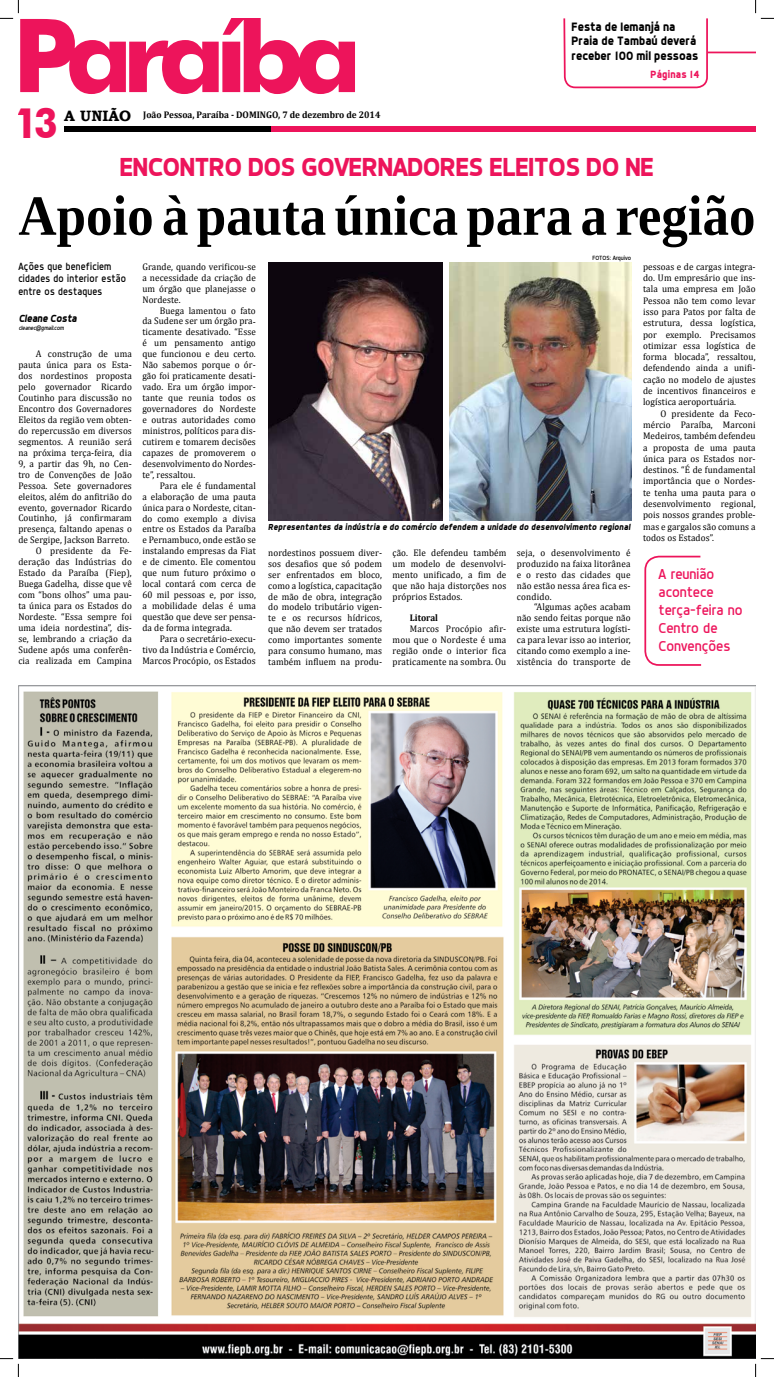
<style>
.page{position:relative;width:774px;height:1377px;background:#fff}
.page>*{position:absolute;margin:0;border:0;box-sizing:border-box;transform-origin:0 0}
.t1{font:700 56.88px "Liberation Serif";color:#000;scale:.93 1}
.t2{font:700 42px "Futura BT";color:#ed145b;scale:.9 1}
.t3{font:700 26.25px "Dyno";letter-spacing:-.03em;color:#ed145b}
.t4{font:14.53px/18.1px "Dyno";color:#ed145b}
.t5{font:700 12.25px/14.7px "Dyno";color:#000;scale:.95 1}
.t6{font:10.5px/12.6px "Dyno";letter-spacing:.03em;color:#000;scale:.93 1}
.t7{font:italic 700 10.5px "Dyno";letter-spacing:-.01em;color:#000;scale:.95 1}
.t8{font:700 10.5px "Dyno";letter-spacing:.02em;color:#ed145b;scale:.95 1}
.t9{font:9.62px/10.9px "Cambria";letter-spacing:.01em;color:#000;text-align:justify;scale:.95 1}
.t10{font:700 9.62px "Cambria";color:#000;scale:.95 1}
.t11{font:italic 700 8.75px "Dyno";letter-spacing:.02em;color:#000;scale:.95 1}
.t12{font:italic 6.12px "Dyno";letter-spacing:-.01em;color:#000;scale:.95 1}
.t13{font:6.12px "Dyno";color:#000}
.s1{font-family:"Bookman Old Style";font-size:14.96px}
</style>
<div class="page">
<div style="left:64px;top:126px;width:207px;height:5px;background:#000"></div>
<div style="left:271px;top:126px;width:484px;height:5px;background:#ed145b"></div>
<svg style="left:562px;top:18px;width:146px;height:470px"></svg>
<hr style="left:707px;top:52px;width:48px;height:1px;background:#ed145b">
<img style="left:268px;top:262px;width:175px;height:259px">
<img style="left:449px;top:262px;width:182px;height:259px">
<svg style="left:644px;top:555px;width:58px;height:111px"></svg>
<img style="left:18px;top:685px;width:737px;height:673px">
<svg style="left:0;top:0;width:355px;height:94px"></svg>
<svg style="left:0;top:1357px;width:19px;height:19px"></svg>
<svg style="left:755px;top:0;width:18px;height:19px"></svg>
<svg style="left:754px;top:1357px;width:19px;height:19px"></svg>
<p class="t5" style="left:571px;top:19px;width:135px">Festa de Iemanjá na<br>Praia de Tambaú deverá receber 100 mil pessoas</p>
<p class="t8" style="left:650px;top:68px;width:53px">Páginas 14</p>
<h2 class="t2" style="left:15px;top:97px;width:49px">13</h2>
<p class="t10" style="left:64px;top:108px;width:334px"><span class="s1">A UNIÃO</span> João Pessoa, Paraíba - DOMINGO, 7 de dezembro de 2014</p>
<h3 class="t3" style="left:119px;top:151px;width:536px">ENCONTRO DOS GOVERNADORES ELEITOS DO NE</h3>
<h1 class="t1" style="left:18px;top:177px;width:793px">Apoio à pauta única para a região</h1>
<p class="t6" style="left:18px;top:260px;width:117px">Ações que beneficiem cidades do interior estão entre os destaques</p>
<p class="t7" style="left:19px;top:312px;width:63px">Cleane Costa</p>
<p class="t12" style="left:19px;top:324px;width:49px">cleanec@gmail.com</p>
<p class="t9" style="left:18px;top:348px;width:121px;text-align:right">A construção de uma pauta única para os Esta&shy;dos nordestinos proposta pelo governador Ricardo<br>Coutinho para discussão no<br>Encontro dos Governadores<br>Eleitos da região vem obten&shy;do repercussão em diversos segmentos. A reunião será na próxima terça-feira, dia<br>9, a partir das 9h, no Cen&shy;tro de Convenções de João<br>Pessoa. Sete governadores eleitos, além do anfitrião do evento, governador Ricardo<br>Coutinho, já confirmaram presença, faltando apenas o de Sergipe, Jackson Barreto.<br>O presidente da Fe&shy;deração das Indústrias do<br>Estado da Paraíba (Fiep),<br>Buega Gadelha, disse que vê com “bons olhos” uma pau&shy;ta única para os Estados do<br>Nordeste. “Essa sempre foi uma ideia nordestina”, dis&shy;se, lembrando a criação da<br>Sudene após uma conferên&shy;cia realizada em Campina</p>
<p class="t9" style="left:142px;top:261px;width:121px">Grande, quando verificou-se a necessidade da criação de um órgão que planejasse o Nordeste.</p>
<p class="t9" style="left:142px;top:305px;width:121px;text-indent:17px">Buega lamentou o fato da Sudene ser um órgão pra&shy;ticamente desativado. “Esse é um pensamento antigo que funcionou e deu certo.<br>Não sabemos porque o ór&shy;gão foi praticamente desati&shy;vado. Era um órgão impor&shy;tante que reunia todos os governadores do Nordeste e outras autoridades como ministros, políticos para dis&shy;cutirem e tomarem decisões capazes de promoverem o desenvolvimento do Nordes&shy;te”, ressaltou.</p>
<p class="t9" style="left:142px;top:480px;width:121px;text-indent:17px">Para ele é fundamental a elaboração de uma pauta única para o Nordeste, citan&shy;do como exemplo a divisa entre os Estados da Paraíba e Pernambuco, onde estão se instalando empresas da Fiat e de cimento. Ele comentou que num futuro próximo o local contará com cerca de 60 mil pessoas e, por isso, a mobilidade delas é uma questão que deve ser pensa&shy;da de forma integrada.</p>
<p class="t9" style="left:142px;top:633px;width:121px;text-indent:17px">Para o secretário-execu&shy;tivo da Indústria e Comércio, Marcos Procópio, os Estados</p>
<p class="t13" style="left:592px;top:254px;width:40px">FOTOS: Arquivo</p>
<p class="t11" style="left:268px;top:522px;width:382px">Representantes da indústria e do comércio defendem a unidade do desenvolvimento regional</p>
<p class="t9" style="left:268px;top:547px;width:121px">nordestinos possuem diver&shy;sos desafios que só podem ser enfrentados em bloco, como a logística, capacitação de mão de obra, integração do modelo tributário vigen&shy;te e os recursos hídricos, que não devem ser tratados como importantes somente para consumo humano, mas também influem na produ-</p>
<p class="t9" style="left:392px;top:547px;width:121px">ção. Ele defendeu também um modelo de desenvolvi&shy;mento unificado, a fim de que não haja distorções nos próprios Estados.</p>
<p class="t10" style="left:410px;top:611px;width:31px">Litoral</p>
<p class="t9" style="left:392px;top:623px;width:121px;text-indent:17px">Marcos Procópio afir&shy;mou que o Nordeste é uma região onde o interior fica praticamente na sombra. Ou</p>
<p class="t9" style="left:516px;top:547px;width:121px">seja, o desenvolvimento é produzido na faixa litorânea e o resto das cidades que não estão nessa área fica es&shy;condido.</p>
<p class="t9" style="left:516px;top:601px;width:121px;text-indent:17px">“Algumas ações acabam não sendo feitas porque não existe uma estrutura logísti&shy;ca para levar isso ao interior, citando como exemplo a ine&shy;xistência do transporte de</p>
<p class="t9" style="left:643px;top:261px;width:120px;line-height:11.3px">pessoas e de cargas integra&shy;do. Um empresário que ins&shy;tala uma empresa em João Pessoa não tem como levar isso para Patos por falta de estrutura, dessa logística, por exemplo. Precisamos otimizar essa logística de forma blocada”, ressaltou, defendendo ainda a unifi&shy;cação no modelo de ajustes de incentivos financeiros e logística aeroportuária.</p>
<p class="t9" style="left:643px;top:407px;width:120px;line-height:11.3px;text-indent:17px">O presidente da Feco&shy;mércio Paraíba, Marconi Medeiros, também defendeu a proposta de uma pauta única para os Estados nor&shy;destinos. “É de fundamental importância que o Nordes&shy;te tenha uma pauta para o desenvolvimento regional, pois nossos grandes proble&shy;mas e gargalos são comuns a todos os estados”.</p>
<h3 class="t4" style="left:658px;top:564px;width:85px">A reunião acontece terça-feira no<br>Centro de<br>Convenções</h3>
</div>
